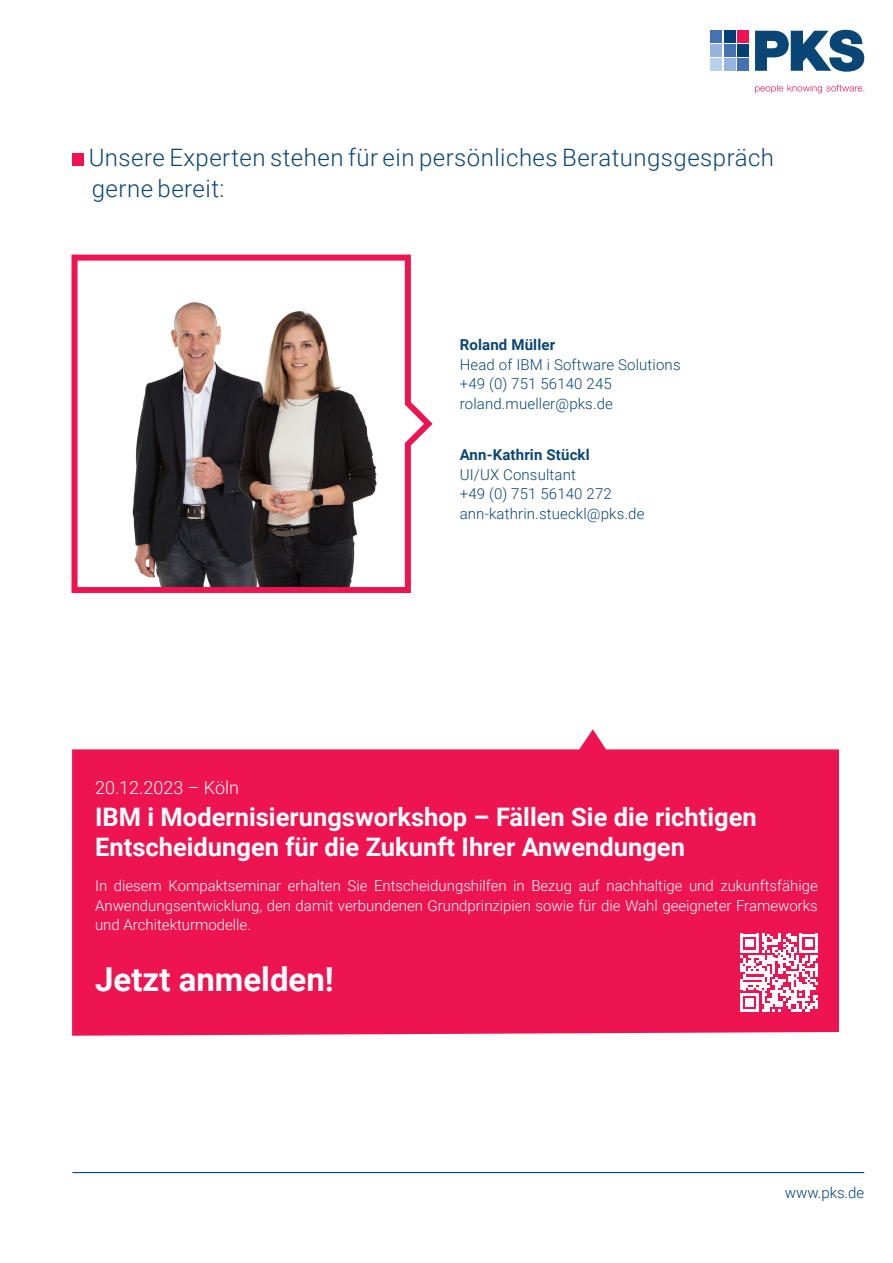
<style>
.page{position:relative;width:893px;height:1263px;background:#fff}
.page>*{position:absolute;margin:0;border:0;box-sizing:border-box;transform-origin:0 0}
.t1{font:700 33px "Roboto";color:#fff}
.t2{font:700 25.5px/30.6px "Roboto";color:#fff}
.t3{font:300 24px/31.5px "Roboto";letter-spacing:.02em;color:#094675}
.t4{font:300 18px "Roboto";color:#fff}
.t5{font:300 15px/19.5px "Roboto";color:#fff;text-align:justify}
.t6{font:300 15px/19.5px "Roboto";letter-spacing:.01em;color:#094675}
.t7{font:700 15px "Roboto";letter-spacing:.01em;color:#094675}
.t8{font:300 15px "Roboto";color:#004076}
</style>
<div class="page">
<svg style="left:72px;top:729px;width:767px;height:307px;background:#ee255d"></svg>
<svg style="left:71px;top:254px;width:362px;height:339px"></svg>
<div style="left:72px;top:154px;width:12px;height:12px;background:#ed1451"></div>
<svg style="left:755px;top:30px;width:109px;height:42px"></svg>
<div style="left:737px;top:58px;width:12px;height:13px;background:#4672b4"></div>
<div style="left:710px;top:31px;width:12px;height:12px;background:#4672b4"></div>
<div style="left:723px;top:31px;width:12px;height:12px;background:#004076"></div>
<div style="left:737px;top:45px;width:12px;height:12px;background:#004076"></div>
<div style="left:710px;top:45px;width:12px;height:12px;background:#95b5de"></div>
<div style="left:723px;top:45px;width:12px;height:12px;background:#4672b4"></div>
<div style="left:710px;top:58px;width:12px;height:13px;background:#b9d1ec"></div>
<div style="left:723px;top:58px;width:12px;height:13px;background:#95b5de"></div>
<div style="left:737px;top:31px;width:12px;height:12px;background:#ed1451"></div>
<svg style="left:755px;top:84px;width:109px;height:9px"></svg>
<hr style="left:72px;top:1172px;width:792px;height:1px;background:#094675">
<svg style="left:740px;top:934px;width:78px;height:78px"></svg>
<h3 class="t3" style="left:89px;top:141px;width:687px">Unsere Experten stehen für ein persönliches Beratungsgespräch gerne bereit:</h3>
<p class="t7" style="left:460px;top:334px;width:97px">Roland Müller</p>
<p class="t6" style="left:460px;top:354px;width:222px">Head of IBM i Software Solutions +49 (0) 751 56140 245 roland.mueller@pks.de</p>
<p class="t7" style="left:460px;top:444px;width:132px">Ann-Kathrin Stückl</p>
<p class="t6" style="left:460px;top:464px;width:186px">UI/UX Consultant<br>+49 (0) 751 56140 272 ann-kathrin.stueckl@pks.de</p>
<p class="t4" style="left:95px;top:775px;width:145px">20.12.2023 – Köln</p>
<h2 class="t2" style="left:95px;top:800px;width:663px">IBM i Modernisierungsworkshop – Fällen Sie die richtigen<br>Entscheidungen für die Zukunft Ihrer Anwendungen</h2>
<p class="t5" style="left:95px;top:875px;width:724px">In diesem Kompaktseminar erhalten Sie Entscheidungshilfen in Bezug auf nachhaltige und zukunftsfähige Anwendungsentwicklung, den damit verbundenen Grundprinzipien sowie für die Wahl geeigneter Frameworks und Architekturmodelle.</p>
<h1 class="t1" style="left:95px;top:956px;width:240px">Jetzt anmelden!</h1>
<p class="t8" style="left:785px;top:1182px;width:81px">www.pks.de</p>
</div>
